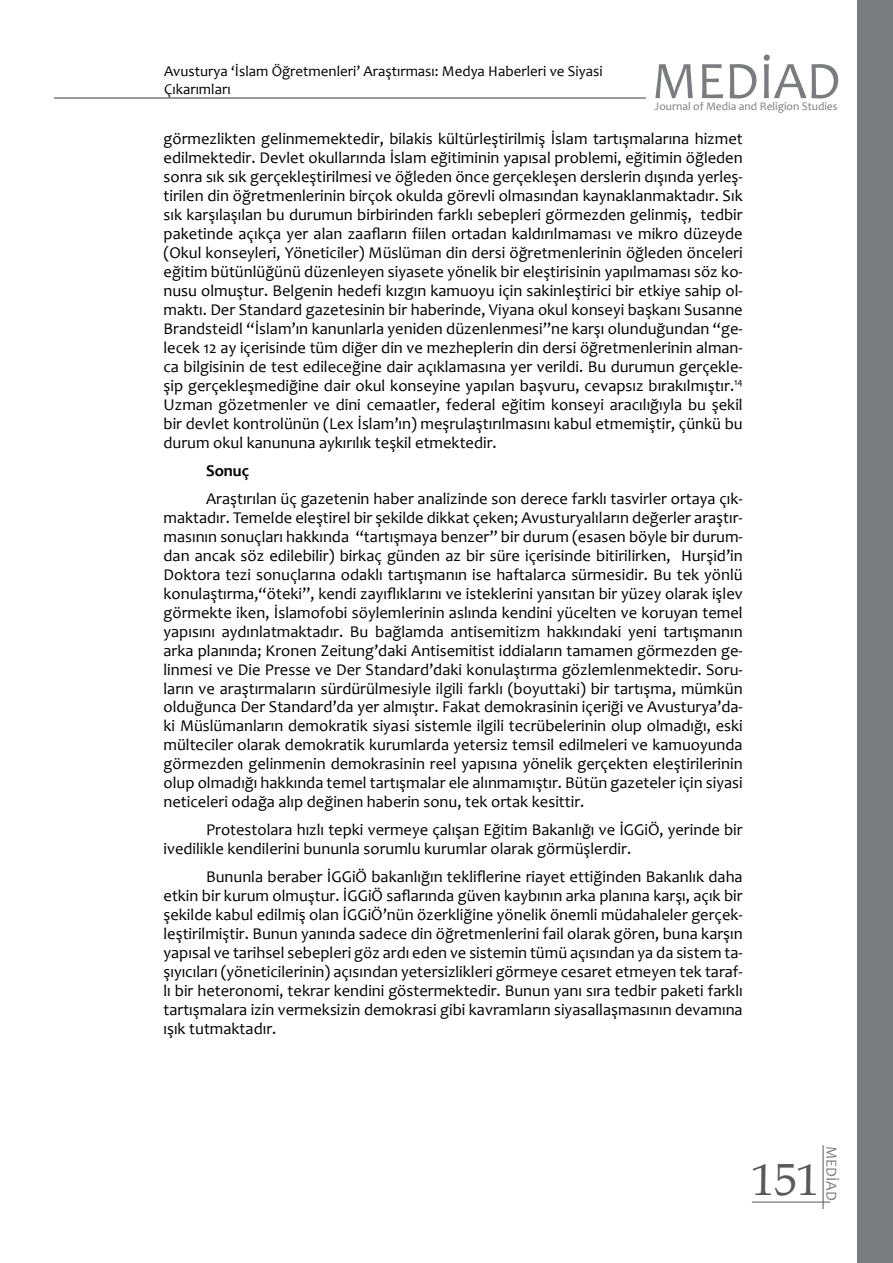
<style>
.page{position:relative;width:893px;height:1263px;background:#fff}
.page>*{position:absolute;margin:0;border:0;box-sizing:border-box;transform-origin:0 0}
.t1{font:53.25px "Candara";color:#7b7c7f}
.t2{font:45px "Book Antiqua";color:#58595b}
.t3{font:16.5px/19px "Candara";color:#000;text-align:justify}
.t4{font:700 16.5px "Candara";color:#000}
.t5{font:15.45px "Candara";color:#7b7c7f}
.t6{font:15px/18px "Candara";color:#000}
.t7{font:11.55px "Candara";color:#7b7c7f}
</style>
<div class="page">
<div style="left:858px;top:0;width:35px;height:1263px;background:#7b7c7f"></div>
<hr style="left:54px;top:97px;width:592px;height:2px;background:#7b7c7f">
<hr style="left:823px;top:1145px;width:1px;height:64px;background:#58595b">
<hr style="left:752px;top:1202px;width:78px;height:1px;background:#58595b">
<p class="t6" style="left:164px;top:62px;width:440px">Avusturya ‘İslam Öğretmenleri’ Araştırması: Medya Haberleri ve Siyasi<br>Çıkarımları</p>
<h1 class="t1" style="left:652px;top:47px;width:191px">MEDİAD</h1>
<p class="t7" style="left:655px;top:99px;width:185px">Journal of Media and Religion Studies</p>
<p class="t3" style="left:164px;top:129px;width:581px">görmezlikten gelinmemektedir, bilakis kültürleştirilmiş İslam tartışmalarına hizmet edilmektedir. Devlet okullarında İslam eğitiminin yapısal problemi, eğitimin öğleden sonra sık sık gerçekleştirilmesi ve öğleden önce gerçekleşen derslerin dışında yerleş&shy;tirilen din öğretmenlerinin birçok okulda görevli olmasından kaynaklanmaktadır. Sık sık karşılaşılan bu durumun birbirinden farklı sebepleri görmezden gelinmiş, tedbir paketinde açıkça yer alan zaafların fiilen ortadan kaldırılmaması ve mikro düzeyde (Okul konseyleri, Yöneticiler) Müslüman din dersi öğretmenlerinin öğleden önceleri eğitim bütünlüğünü düzenleyen siyasete yönelik bir eleştirisinin yapılmaması söz ko&shy;nusu olmuştur. Belgenin hedefi kızgın kamuoyu için sakinleştirici bir etkiye sahip ol&shy;maktı. Der Standard gazetesinin bir haberinde, Viyana okul konseyi başkanı Susanne Brandsteidl “İslam’ın kanunlarla yeniden düzenlenmesi”ne karşı olunduğundan “ge&shy;lecek 12 ay içerisinde tüm diğer din ve mezheplerin din dersi öğretmenlerinin alman&shy;ca bilgisinin de test edileceğine dair açıklamasına yer verildi. Bu durumun gerçekle&shy;şip gerçekleşmediğine dair okul konseyine yapılan başvuru, cevapsız bırakılmıştır.<sup>14<br></sup>Uzman gözetmenler ve dini cemaatler, federal eğitim konseyi aracılığıyla bu şekil bir devlet kontrolünün (Lex İslam’ın) meşrulaştırılmasını kabul etmemiştir, çünkü bu durum okul kanununa aykırılık teşkil etmektedir.</p>
<p class="t4" style="left:206px;top:460px;width:45px">Sonuç</p>
<p class="t3" style="left:164px;top:489px;width:581px;text-indent:43px">Araştırılan üç gazetenin haber analizinde son derece farklı tasvirler ortaya çık&shy;maktadır. Temelde eleştirel bir şekilde dikkat çeken; Avusturyalıların değerler araştır&shy;masının sonuçları hakkında “tartışmaya benzer” bir durum (esasen böyle bir durum&shy;dan ancak söz edilebilir) birkaç günden az bir süre içerisinde bitirilirken, Hurşid’in Doktora tezi sonuçlarına odaklı tartışmanın ise haftalarca sürmesidir. Bu tek yönlü konulaştırma,“öteki”, kendi zayıflıklarını ve isteklerini yansıtan bir yüzey olarak işlev görmekte iken, İslamofobi söylemlerinin aslında kendini yücelten ve koruyan temel yapısını aydınlatmaktadır. Bu bağlamda antisemitizm hakkındaki yeni tartışmanın arka planında; Kronen Zeitung’daki Antisemitist iddiaların tamamen görmezden ge&shy;linmesi ve Die Presse ve Der Standard’daki konulaştırma gözlemlenmektedir. Soru&shy;ların ve araştırmaların sürdürülmesiyle ilgili farklı (boyuttaki) bir tartışma, mümkün olduğunca Der Standard’da yer almıştır. Fakat demokrasinin içeriği ve Avusturya’da&shy;ki Müslümanların demokratik siyasi sistemle ilgili tecrübelerinin olup olmadığı, eski mülteciler olarak demokratik kurumlarda yetersiz temsil edilmeleri ve kamuoyunda görmezden gelinmenin demokrasinin reel yapısına yönelik gerçekten eleştirilerinin olup olmadığı hakkında temel tartışmalar ele alınmamıştır. Bütün gazeteler için siyasi neticeleri odağa alıp değinen haberin sonu, tek ortak kesittir.</p>
<p class="t3" style="left:164px;top:820px;width:581px;text-indent:43px">Protestolara hızlı tepki vermeye çalışan Eğitim Bakanlığı ve İGGiÖ, yerinde bir ivedilikle kendilerini bununla sorumlu kurumlar olarak görmüşlerdir.</p>
<p class="t3" style="left:164px;top:867px;width:581px;text-indent:43px">Bununla beraber İGGiÖ bakanlığın tekliflerine riayet ettiğinden Bakanlık daha etkin bir kurum olmuştur. İGGiÖ saflarında güven kaybının arka planına karşı, açık bir şekilde kabul edilmiş olan İGGiÖ’nün özerkliğine yönelik önemli müdahaleler gerçek&shy;leştirilmiştir. Bunun yanında sadece din öğretmenlerini fail olarak gören, buna karşın yapısal ve tarihsel sebepleri göz ardı eden ve sistemin tümü açısından ya da sistem ta&shy;şıyıcıları (yöneticilerinin) açısından yetersizlikleri görmeye cesaret etmeyen tek taraf&shy;lı bir heteronomi, tekrar kendini göstermektedir. Bunun yanı sıra tedbir paketi farklı tartışmalara izin vermeksizin demokrasi gibi kavramların siyasallaşmasının devamına ışık tutmaktadır.</p>
<h2 class="t2" style="left:752px;top:1148px;width:69px">151</h2>
<p class="t5" style="left:841px;top:1146px;width:56px;rotate:90deg">MEDİAD</p>
</div>
